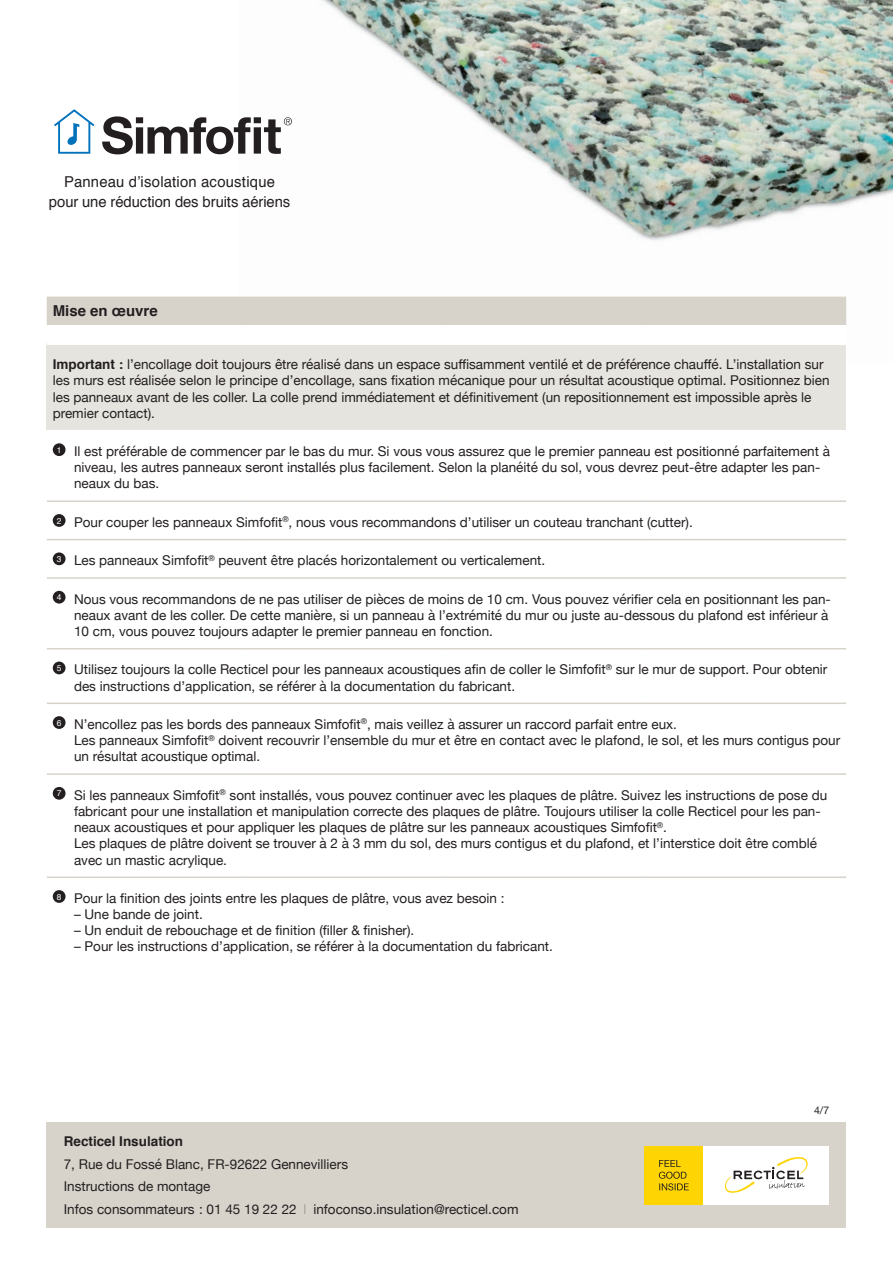
<style>
.page{position:relative;width:893px;height:1263px;background:#fff}
.page>*{position:absolute;margin:0;border:0;box-sizing:border-box;transform-origin:0 0}
.t1{font:15px/19.5px "Helvetica";color:#231f20;text-align:center}
.t2{font:700 15px "Helvetica";color:#231f20}
.t3{font:13.5px/16.2px "Helvetica Neue";color:#231f20}
.t4{font:700 13.5px "Helvetica";color:#231f20}
.t5{font:10.5px "Helvetica Neue";color:#231f20}
.s1{font-family:"Helvetica";font-weight:700}
.s2{font-weight:200}
</style>
<div class="page">
<img style="left:239px;top:0;width:654px;height:326px">
<div style="left:47px;top:1123px;width:799px;height:105px;background:#d7d3cb"></div>
<div style="left:644px;top:1146px;width:185px;height:58px;background:#fff"></div>
<svg style="left:724px;top:1157px;width:84px;height:36px"></svg>
<div style="left:644px;top:1146px;width:59px;height:58px;background:#fed503"></div>
<svg style="left:659px;top:1160px;width:30px;height:30px"></svg>
<svg style="left:54px;top:109px;width:41px;height:45px"></svg>
<svg style="left:102px;top:116px;width:190px;height:38px"></svg>
<div style="left:47px;top:297px;width:799px;height:28px;background:#d7d3cb"></div>
<div style="left:47px;top:343px;width:799px;height:87px;background:#e6e4df"></div>
<hr style="left:47px;top:325px;width:200px;height:3px;background:#fff">
<hr style="left:247px;top:325px;width:199px;height:3px;background:#fff">
<hr style="left:446px;top:325px;width:200px;height:3px;background:#fff">
<hr style="left:646px;top:325px;width:200px;height:3px;background:#fff">
<hr style="left:47px;top:342px;width:200px;height:3px;background:#fff">
<hr style="left:247px;top:342px;width:199px;height:3px;background:#fff">
<hr style="left:446px;top:342px;width:200px;height:3px;background:#fff">
<hr style="left:646px;top:342px;width:200px;height:3px;background:#fff">
<hr style="left:47px;top:500px;width:200px;height:2px;background:#d7d3cb">
<hr style="left:247px;top:500px;width:199px;height:2px;background:#d7d3cb">
<hr style="left:446px;top:500px;width:200px;height:2px;background:#d7d3cb">
<hr style="left:646px;top:500px;width:200px;height:2px;background:#d7d3cb">
<hr style="left:47px;top:539px;width:200px;height:1px;background:#d7d3cb">
<hr style="left:247px;top:539px;width:199px;height:1px;background:#d7d3cb">
<hr style="left:446px;top:539px;width:200px;height:1px;background:#d7d3cb">
<hr style="left:646px;top:539px;width:200px;height:1px;background:#d7d3cb">
<hr style="left:47px;top:577px;width:200px;height:2px;background:#d7d3cb">
<hr style="left:247px;top:577px;width:199px;height:2px;background:#d7d3cb">
<hr style="left:446px;top:577px;width:200px;height:2px;background:#d7d3cb">
<hr style="left:646px;top:577px;width:200px;height:2px;background:#d7d3cb">
<hr style="left:47px;top:648px;width:200px;height:1px;background:#d7d3cb">
<hr style="left:247px;top:648px;width:199px;height:1px;background:#d7d3cb">
<hr style="left:446px;top:648px;width:200px;height:1px;background:#d7d3cb">
<hr style="left:646px;top:648px;width:200px;height:1px;background:#d7d3cb">
<hr style="left:47px;top:702px;width:200px;height:2px;background:#d7d3cb">
<hr style="left:247px;top:702px;width:199px;height:2px;background:#d7d3cb">
<hr style="left:446px;top:702px;width:200px;height:2px;background:#d7d3cb">
<hr style="left:646px;top:702px;width:200px;height:2px;background:#d7d3cb">
<hr style="left:47px;top:773px;width:200px;height:2px;background:#d7d3cb">
<hr style="left:247px;top:773px;width:199px;height:2px;background:#d7d3cb">
<hr style="left:446px;top:773px;width:200px;height:2px;background:#d7d3cb">
<hr style="left:646px;top:773px;width:200px;height:2px;background:#d7d3cb">
<hr style="left:47px;top:876px;width:200px;height:2px;background:#d7d3cb">
<hr style="left:247px;top:876px;width:199px;height:2px;background:#d7d3cb">
<hr style="left:446px;top:876px;width:200px;height:2px;background:#d7d3cb">
<hr style="left:646px;top:876px;width:200px;height:2px;background:#d7d3cb">
<div style="left:53px;top:443px;width:13px;height:13px;background:#231f20;border-radius:50%"></div>
<div style="left:53px;top:514px;width:13px;height:13px;background:#231f20;border-radius:50%"></div>
<div style="left:53px;top:552px;width:13px;height:13px;background:#231f20;border-radius:50%"></div>
<div style="left:53px;top:591px;width:13px;height:13px;background:#231f20;border-radius:50%"></div>
<div style="left:53px;top:662px;width:13px;height:12px;background:#231f20;border-radius:50%"></div>
<div style="left:53px;top:716px;width:13px;height:13px;background:#231f20;border-radius:50%"></div>
<div style="left:53px;top:787px;width:13px;height:13px;background:#231f20;border-radius:50%"></div>
<div style="left:53px;top:890px;width:13px;height:13px;background:#231f20;border-radius:50%"></div>
<p class="t1" style="left:49px;top:173px;width:243px">Panneau d’isolation acoustique pour une réduction des bruits aériens</p>
<p class="t2" style="left:53px;top:299px;width:107px">Mise en œuvre</p>
<p class="t3" style="left:53px;top:357px;width:778px"><span class="s1">Important :</span> l’encollage doit toujours être réalisé dans un espace suffisamment ventilé et de préférence chauffé. L’installation sur les murs est réalisée selon le principe d’encollage, sans fixation mécanique pour un résultat acoustique optimal. Positionnez bien les panneaux avant de les coller. La colle prend immédiatement et définitivement (un repositionnement est impossible après le premier contact).</p>
<p class="t3" style="left:74px;top:444px;width:757px;text-indent:-17px"><sup>1</sup> Il est préférable de commencer par le bas du mur. Si vous vous assurez que le premier panneau est positionné parfaitement à niveau, les autres panneaux seront installés plus facilement. Selon la planéité du sol, vous devrez peut-être adapter les pan&shy;neaux du bas.</p>
<p class="t3" style="left:57px;top:515px;width:637px"><sup>2</sup> Pour couper les panneaux Simfofit<sup>®</sup>, nous vous recommandons d’utiliser un couteau tranchant (cutter).</p>
<p class="t3" style="left:57px;top:553px;width:490px"><sup>3</sup> Les panneaux Simfofit<sup>®</sup> peuvent être placés horizontalement ou verticalement.</p>
<p class="t3" style="left:74px;top:591px;width:758px;text-indent:-17px"><sup>4</sup> Nous vous recommandons de ne pas utiliser de pièces de moins de 10 cm. Vous pouvez vérifier cela en positionnant les pan&shy;neaux avant de les coller. De cette manière, si un panneau à l’extrémité du mur ou juste au-dessous du plafond est inférieur à<br>10 cm, vous pouvez toujours adapter le premier panneau en fonction.</p>
<p class="t3" style="left:74px;top:662px;width:755px;text-indent:-17px"><sup>5</sup> Utilisez toujours la colle Recticel pour les panneaux acoustiques afin de coller le Simfofit<sup>®</sup> sur le mur de support. Pour obtenir des instructions d’application, se référer à la documentation du fabricant.</p>
<p class="t3" style="left:74px;top:717px;width:768px;text-indent:-17px"><sup>6</sup> N’encollez pas les bords des panneaux Simfofit<sup>®</sup>, mais veillez à assurer un raccord parfait entre eux.<br>Les panneaux Simfofit<sup>®</sup> doivent recouvrir l’ensemble du mur et être en contact avec le plafond, le sol, et les murs contigus pour un résultat acoustique optimal.</p>
<p class="t3" style="left:74px;top:787px;width:755px;text-indent:-17px"><sup>7</sup> Si les panneaux Simfofit<sup>®</sup> sont installés, vous pouvez continuer avec les plaques de plâtre. Suivez les instructions de pose du fabricant pour une installation et manipulation correcte des plaques de plâtre. Toujours utiliser la colle Recticel pour les pan&shy;neaux acoustiques et pour appliquer les plaques de plâtre sur les panneaux acoustiques Simfofit<sup>®</sup>.<br>Les plaques de plâtre doivent se trouver à 2 à 3 mm du sol, des murs contigus et du plafond, et l’interstice doit être comblé avec un mastic acrylique.</p>
<p class="t3" style="left:57px;top:891px;width:449px"><sup>8</sup> Pour la finition des joints entre les plaques de plâtre, vous avez besoin :</p>
<p class="t3" style="left:74px;top:907px;width:130px">– Une bande de joint.</p>
<p class="t3" style="left:74px;top:923px;width:342px">– Un enduit de rebouchage et de finition (filler &amp; finisher).</p>
<p class="t3" style="left:74px;top:939px;width:480px">– Pour les instructions d’application, se référer à la documentation du fabricant.</p>
<p class="t4" style="left:64px;top:1131px;width:121px">Recticel Insulation</p>
<p class="t3" style="left:64px;top:1153px;width:456px;line-height:22.5px">7, Rue du Fossé Blanc, FR-92622 Gennevilliers<br>Instructions de montage<br>Infos consommateurs : 01 45 19 22 22 <span class="s2">I</span> infoconso.insulation@recticel.com</p>
<p class="t5" style="left:814px;top:1102px;width:17px">4/7</p>
</div>
